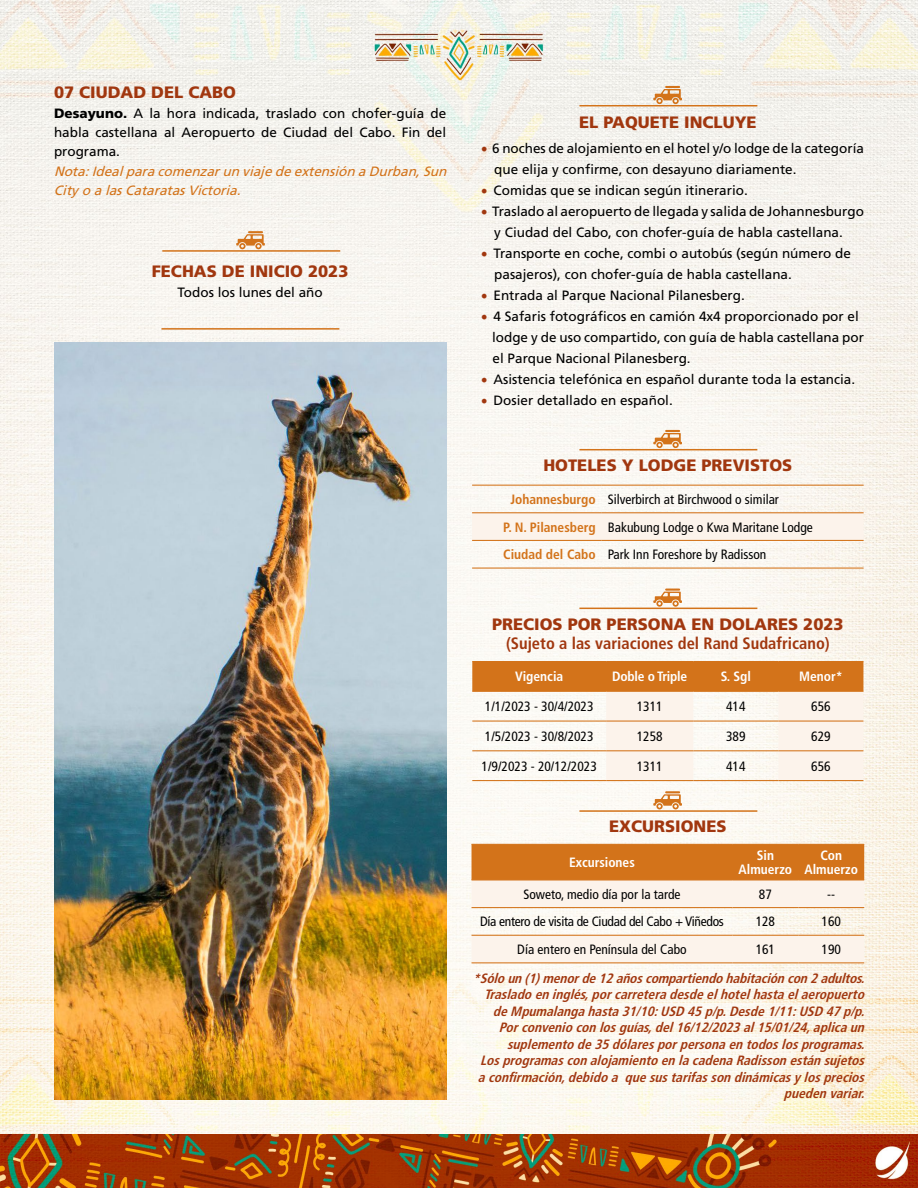
<style>
.page{position:relative;width:918px;height:1188px;background:#fff}
.page>*{position:absolute;margin:0;border:0;box-sizing:border-box;transform-origin:0 0}
.t1{font:900 16.5px "Frutiger";color:#a1370f}
.t2{font:700 condensed 16.5px "Frutiger";color:#a1370f}
.t3{font:13.5px/21px "Frutiger";color:#000}
.t4{font:italic 700 condensed 13.5px/16.5px "Frutiger";color:#a1370f;text-align:right}
.t5{font:condensed 13.5px/27.6px "Frutiger";color:#000}
.t6{font:italic 13.5px/19.2px "Frutiger";color:#d3731a}
.t7{font:700 condensed 13.5px/13.5px "Frutiger";color:#fff;text-align:center}
.t8{font:condensed 13.5px "Frutiger";letter-spacing:-.02em;color:#000}
.s1{font-weight:900}
.s2{font-family:"Minion Pro";font-size:18px;color:#a1370f}
.s3{font-weight:700;color:#d3731a}
</style>
<div class="page">
<img style="left:0;top:1px;width:918px;height:1133px">
<img style="left:0;top:1134px;width:918px;height:54px">
<svg style="left:472px;top:513px;width:392px;height:27px;background:#fbf0e7"></svg>
<hr style="left:472px;top:485px;width:130px;height:1px;background:#d3731a">
<hr style="left:602px;top:485px;width:262px;height:1px;background:#d3731a">
<hr style="left:472px;top:512px;width:130px;height:1px;background:#d3731a">
<hr style="left:602px;top:512px;width:262px;height:1px;background:#d3731a">
<hr style="left:472px;top:540px;width:130px;height:1px;background:#d3731a">
<hr style="left:602px;top:540px;width:262px;height:1px;background:#d3731a">
<hr style="left:472px;top:568px;width:130px;height:1px;background:#d3731a">
<hr style="left:602px;top:568px;width:262px;height:1px;background:#d3731a">
<svg style="left:472px;top:662px;width:391px;height:118px"></svg>
<hr style="left:472px;top:661px;width:134px;height:1px;background:#d3731a">
<hr style="left:606px;top:661px;width:87px;height:1px;background:#d3731a">
<hr style="left:693px;top:661px;width:85px;height:1px;background:#d3731a">
<hr style="left:778px;top:661px;width:85px;height:1px;background:#d3731a">
<hr style="left:472px;top:691px;width:134px;height:1px;background:#d3731a">
<hr style="left:693px;top:691px;width:85px;height:1px;background:#d3731a">
<hr style="left:472px;top:721px;width:134px;height:1px;background:#d3731a">
<hr style="left:693px;top:721px;width:85px;height:1px;background:#d3731a">
<hr style="left:472px;top:750px;width:134px;height:1px;background:#d3731a">
<hr style="left:693px;top:750px;width:85px;height:1px;background:#d3731a">
<hr style="left:472px;top:780px;width:134px;height:1px;background:#d3731a">
<hr style="left:693px;top:780px;width:85px;height:1px;background:#d3731a">
<hr style="left:606px;top:691px;width:87px;height:1px;background:#d3731a">
<hr style="left:606px;top:721px;width:87px;height:1px;background:#d3731a">
<hr style="left:606px;top:750px;width:87px;height:1px;background:#d3731a">
<hr style="left:606px;top:780px;width:87px;height:1px;background:#d3731a">
<hr style="left:778px;top:691px;width:85px;height:1px;background:#d3731a">
<hr style="left:778px;top:721px;width:85px;height:1px;background:#d3731a">
<hr style="left:778px;top:750px;width:85px;height:1px;background:#d3731a">
<hr style="left:778px;top:780px;width:85px;height:1px;background:#d3731a">
<svg style="left:472px;top:845px;width:392px;height:117px"></svg>
<hr style="left:472px;top:844px;width:260px;height:1px;background:#d3731a">
<hr style="left:732px;top:844px;width:66px;height:1px;background:#d3731a">
<hr style="left:798px;top:844px;width:66px;height:1px;background:#d3731a">
<hr style="left:472px;top:879px;width:260px;height:2px;background:#d3731a">
<hr style="left:732px;top:879px;width:66px;height:2px;background:#d3731a">
<hr style="left:798px;top:879px;width:66px;height:2px;background:#d3731a">
<hr style="left:472px;top:907px;width:260px;height:1px;background:#d3731a">
<hr style="left:732px;top:907px;width:66px;height:1px;background:#d3731a">
<hr style="left:798px;top:907px;width:66px;height:1px;background:#d3731a">
<hr style="left:472px;top:935px;width:260px;height:1px;background:#d3731a">
<hr style="left:732px;top:935px;width:66px;height:1px;background:#d3731a">
<hr style="left:798px;top:935px;width:66px;height:1px;background:#d3731a">
<hr style="left:472px;top:962px;width:260px;height:1px;background:#d3731a">
<hr style="left:732px;top:962px;width:66px;height:1px;background:#d3731a">
<hr style="left:798px;top:962px;width:66px;height:1px;background:#d3731a">
<img style="left:54px;top:342px;width:392px;height:757px">
<hr style="left:161px;top:328px;width:178px;height:2px;background:#d3731a">
<hr style="left:162px;top:250px;width:178px;height:2px;background:#d3731a">
<svg style="left:236px;top:231px;width:29px;height:18px"></svg>
<hr style="left:579px;top:105px;width:178px;height:1px;background:#d3731a">
<svg style="left:653px;top:86px;width:29px;height:18px"></svg>
<hr style="left:579px;top:449px;width:178px;height:1px;background:#d3731a">
<svg style="left:653px;top:430px;width:29px;height:18px"></svg>
<hr style="left:579px;top:608px;width:178px;height:1px;background:#d3731a">
<svg style="left:653px;top:589px;width:29px;height:18px"></svg>
<hr style="left:579px;top:810px;width:178px;height:2px;background:#d3731a">
<svg style="left:653px;top:791px;width:29px;height:18px"></svg>
<p class="t1" style="left:54px;top:83px;width:184px">07 CIUDAD DEL CABO</p>
<p class="t3" style="left:54px;top:104px;width:394px;line-height:19.2px;text-align:justify"><span class="s1">Desayuno.</span> A la hora indicada, traslado con chofer-guía de habla castellana al Aeropuerto de Ciudad del Cabo. Fin del programa.</p>
<p class="t6" style="left:54px;top:161px;width:398px">Nota:Idealparacomenzarun viajedeextensión aDurban,Sun<br>City o alasCataratasVictoria.</p>
<p class="t1" style="left:152px;top:262px;width:198px">FECHAS DE INICIO 2023</p>
<p class="t3" style="left:177px;top:281px;width:147px">Todos los lunes del año</p>
<p class="t1" style="left:579px;top:112px;width:179px">EL PAQUETE INCLUYE</p>
<p class="t3" style="left:494px;top:138px;width:371px;text-indent:-14px"><span class="s2">•</span> 6 noches de alojamiento en el hotel y/o lodge de la categoría que elija y confirme, con desayuno diariamente.</p>
<p class="t3" style="left:481px;top:180px;width:269px"><span class="s2">•</span> Comidas que se indican según itinerario.</p>
<p class="t3" style="left:481px;top:201px;width:385px;text-align:center"><span class="s2">•</span> Traslado al aeropuerto de llegada y salida de Johannesburgo y Ciudad del Cabo, con chofer-guía de habla castellana.</p>
<p class="t3" style="left:494px;top:243px;width:358px;text-indent:-14px"><span class="s2">•</span> Transporte en coche, combi o autobús (según número de pasajeros), con chofer-guía de habla castellana.</p>
<p class="t3" style="left:481px;top:285px;width:266px"><span class="s2">•</span> Entrada al Parque Nacional Pilanesberg.</p>
<p class="t3" style="left:492px;top:306px;width:373px;text-indent:-11px"><span class="s2">•</span> 4 Safaris fotográficos en camión 4x4 proporcionado por el lodge y de uso compartido, con guía de habla castellana por el Parque Nacional Pilanesberg.</p>
<p class="t3" style="left:481px;top:369px;width:376px"><span class="s2">•</span> Asistencia telefónica en español durante toda la estancia.</p>
<p class="t3" style="left:481px;top:390px;width:194px"><span class="s2">•</span> Dosier detallado en español.</p>
<p class="t1" style="left:543px;top:455px;width:250px">HOTELES Y LODGE PREVISTOS</p>
<p class="t5" style="left:503px;top:486px;width:311px;text-indent:7px"><span class="s3">Johannesburgo</span> Silverbirch at Birchwood o similar<br><span class="s3">P. N. Pilanesberg</span> Bakubung Lodge o Kwa Maritane Lodge<br><span class="s3">Ciudad del Cabo</span> Park Inn Foreshore by Radisson</p>
<p class="t1" style="left:492px;top:614px;width:353px">PRECIOS POR PERSONA EN DOLARES 2023</p>
<p class="t2" style="left:506px;top:633px;width:325px">(Sujeto a las variaciones del Rand Sudafricano)</p>
<p class="t7" style="left:515px;top:670px;width:50px">Vigencia</p>
<p class="t7" style="left:612px;top:670px;width:77px">Doble o Triple</p>
<p class="t7" style="left:721px;top:670px;width:32px">S. Sgl</p>
<p class="t7" style="left:799px;top:670px;width:45px">Menor*</p>
<p class="t5" style="left:485px;top:693px;width:110px">1/1/2023 - 30/4/2023</p>
<p class="t5" style="left:637px;top:693px;width:27px">1311</p>
<p class="t5" style="left:726px;top:693px;width:21px">414</p>
<p class="t5" style="left:811px;top:693px;width:21px">656</p>
<p class="t5" style="left:485px;top:723px;width:110px">1/5/2023 - 30/8/2023</p>
<p class="t5" style="left:637px;top:723px;width:27px">1258</p>
<p class="t5" style="left:726px;top:723px;width:21px">389</p>
<p class="t5" style="left:811px;top:723px;width:21px">629</p>
<p class="t5" style="left:482px;top:752px;width:117px">1/9/2023 - 20/12/2023</p>
<p class="t5" style="left:637px;top:752px;width:27px">1311</p>
<p class="t5" style="left:726px;top:752px;width:21px">414</p>
<p class="t5" style="left:811px;top:752px;width:21px">656</p>
<p class="t1" style="left:609px;top:816px;width:119px">EXCURSIONES</p>
<p class="t7" style="left:569px;top:856px;width:67px">Excursiones</p>
<p class="t7" style="left:739px;top:849px;width:55px">Sin<br>Almuerzo</p>
<p class="t7" style="left:805px;top:849px;width:55px">Con<br>Almuerzo</p>
<p class="t5" style="left:523px;top:880px;width:159px">Soweto, medio día por la tarde</p>
<p class="t5" style="left:759px;top:880px;width:14px">87</p>
<p class="t5" style="left:827px;top:880px;width:9px">--</p>
<p class="t8" style="left:480px;top:914px;width:245px">Día entero de visita de Ciudad del Cabo + Viñedos</p>
<p class="t5" style="left:756px;top:908px;width:21px">128</p>
<p class="t5" style="left:822px;top:908px;width:21px">160</p>
<p class="t5" style="left:517px;top:936px;width:171px">Día entero en Península del Cabo</p>
<p class="t5" style="left:756px;top:936px;width:21px">161</p>
<p class="t5" style="left:822px;top:936px;width:21px">190</p>
<p class="t4" style="left:473px;top:970px;width:397px">*Sóloun(1)menorde12añoscompartiendohabitacióncon2adultos.<br>Trasladoeninglés,porcarreteradesdeelhotelhastaelaeropuerto deMpumalangahasta31/10:USD 45p/p.Desde1/11:USD 47p/p.<br>Porconvenioconlosguías,del16/12/2023al15/01/24,aplicaun suplementode35dólaresporpersonaentodoslosprogramas.<br>LosprogramasconalojamientoenlacadenaRadissonestánsujetos aconfirmación,debidoa quesustarifassondinámicasylosprecios puedenvariar.</p>
</div>
